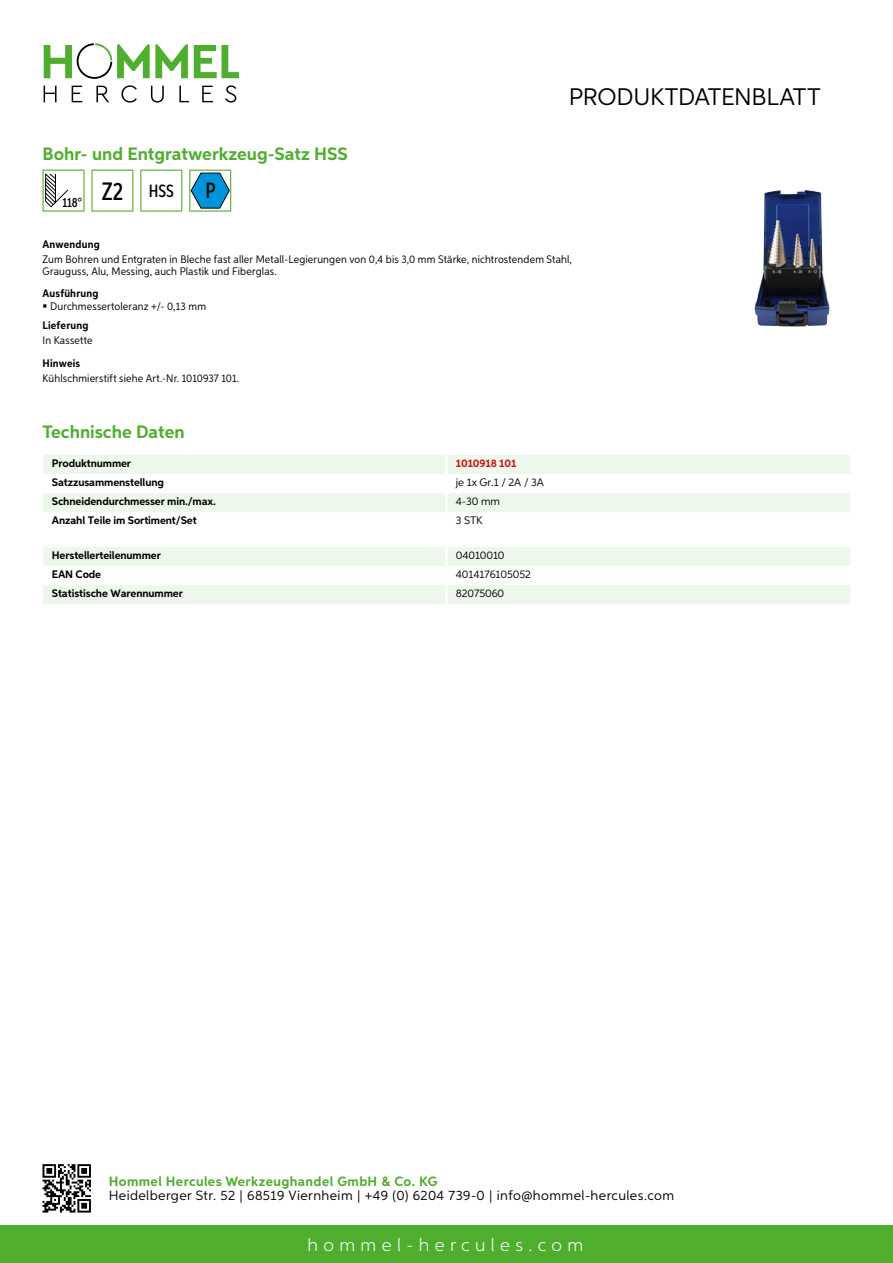
<style>
.page{position:relative;width:893px;height:1263px;background:#fff}
.page>*{position:absolute;margin:0;border:0;box-sizing:border-box;transform-origin:0 0}
.t1{font:24px "Aspira";letter-spacing:-.01em;color:#000}
.t2{font:500 22.2px "Aspira XX Nar";color:#000}
.t3{font:700 18px "Aspira";color:#50ae2f}
.t4{font:300 18px "Aspira";letter-spacing:.3em;color:#fff}
.t5{font:13.5px "Aspira";letter-spacing:.03em;color:#000}
.t6{font:700 13.5px "Aspira";letter-spacing:.03em;color:#50ae2f}
.t7{font:500 13.35px "Aspira XX Nar";color:#000}
.t8{font:10.95px/12px "Aspira Nar";letter-spacing:.015em;color:#000}
.t9{font:700 10.95px "Aspira";letter-spacing:-.01em;color:#000}
.t10{font:10.95px "Aspira";letter-spacing:-.01em;color:#000}
.t11{font:700 10.95px "Aspira Nar";letter-spacing:.02em;color:#000}
.t12{font:700 10.95px "Aspira";letter-spacing:-.01em;color:#cd1013}
</style>
<div class="page">
<div style="left:0;top:1226px;width:893px;height:37px;background:#50ae2f"></div>
<svg style="left:43px;top:1164px;width:48px;height:48px"></svg>
<svg style="left:194px;top:45px;width:45px;height:33px"></svg>
<svg style="left:44px;top:43px;width:144px;height:36px"></svg>
<svg style="left:44px;top:86px;width:13px;height:16px"></svg>
<svg style="left:72px;top:86px;width:10px;height:16px"></svg>
<svg style="left:96px;top:86px;width:13px;height:16px"></svg>
<svg style="left:121px;top:85px;width:16px;height:18px"></svg>
<svg style="left:151px;top:86px;width:13px;height:17px"></svg>
<svg style="left:179px;top:86px;width:10px;height:16px"></svg>
<svg style="left:202px;top:86px;width:11px;height:16px"></svg>
<svg style="left:225px;top:85px;width:11px;height:18px"></svg>
<div style="left:43px;top:455px;width:807px;height:19px;background:#eef7eb"></div>
<div style="left:43px;top:493px;width:807px;height:19px;background:#eef7eb"></div>
<hr style="left:445px;top:455px;width:3px;height:19px;background:#fff">
<hr style="left:445px;top:493px;width:3px;height:19px;background:#fff">
<svg style="left:43px;top:547px;width:807px;height:57px"></svg>
<hr style="left:445px;top:585px;width:3px;height:19px;background:#fff">
<svg style="left:43px;top:170px;width:42px;height:42px"></svg>
<svg style="left:91px;top:170px;width:42px;height:42px"></svg>
<svg style="left:140px;top:170px;width:42px;height:42px"></svg>
<svg style="left:189px;top:170px;width:42px;height:42px"></svg>
<img style="left:755px;top:190px;width:75px;height:136px">
<h3 class="t3" style="left:43px;top:142px;width:307px">Bohr- und Entgratwerkzeug-Satz HSS</h3>
<p class="t7" style="left:63px;top:195px;width:113px">118° <sup>Z2</sup> <sup>HSS</sup></p>
<h2 class="t2" style="left:205px;top:177px;width:12px">P</h2>
<h1 class="t1" style="left:569px;top:82px;width:253px">Produktdatenblatt</h1>
<p class="t11" style="left:43px;top:237px;width:59px">Anwendung</p>
<p class="t8" style="left:43px;top:253px;width:531px">Zum Bohren und Entgraten in Bleche fast aller Metall-Legierungen von 0,4 bis 3,0 mm Stärke, nichtrostendem Stahl,<br>Grauguss, Alu, Messing, auch Plastik und Fiberglas.</p>
<p class="t11" style="left:43px;top:286px;width:58px">Ausführung</p>
<p class="t8" style="left:50px;top:300px;width:157px">Durchmessertoleranz +/- 0,13 mm</p>
<p class="t11" style="left:43px;top:318px;width:47px">Lieferung</p>
<p class="t8" style="left:43px;top:334px;width:52px">In Kassette</p>
<p class="t11" style="left:43px;top:357px;width:39px">Hinweis</p>
<p class="t8" style="left:43px;top:372px;width:198px">Kühlschmierstift siehe Art.-Nr. 1010937 101.</p>
<h3 class="t3" style="left:43px;top:421px;width:144px">Technische Daten</h3>
<p class="t9" style="left:52px;top:456px;width:81px">Produktnummer</p>
<p class="t12" style="left:456px;top:456px;width:62px">1010918 101</p>
<p class="t9" style="left:52px;top:475px;width:114px">Satzzusammenstellung</p>
<p class="t10" style="left:456px;top:475px;width:89px">je 1x Gr.1 / 2A / 3A</p>
<p class="t9" style="left:52px;top:495px;width:166px">Schneidendurchmesser min./max.</p>
<p class="t10" style="left:456px;top:495px;width:46px">4-30 mm</p>
<p class="t9" style="left:52px;top:514px;width:146px">Anzahl Teile im Sortiment/Set</p>
<p class="t10" style="left:456px;top:514px;width:22px">3 STK</p>
<p class="t9" style="left:52px;top:548px;width:111px">Herstellerteilenummer</p>
<p class="t10" style="left:456px;top:548px;width:50px">04010010</p>
<p class="t9" style="left:52px;top:567px;width:51px">EAN Code</p>
<p class="t10" style="left:456px;top:567px;width:76px">4014176105052</p>
<p class="t9" style="left:52px;top:586px;width:132px">Statistische Warennummer</p>
<p class="t10" style="left:456px;top:586px;width:50px">82075060</p>
<p class="t6" style="left:109px;top:1172px;width:330px">Hommel Hercules Werkzeughandel GmbH &amp; Co. KG</p>
<p class="t5" style="left:109px;top:1187px;width:567px">Heidelberger Str. 52 | 68519 Viernheim | +49 (0) 6204 739-0 | info@hommel-hercules.com</p>
<h3 class="t4" style="left:307px;top:1234px;width:277px">hommel-hercules.com</h3>
</div>
